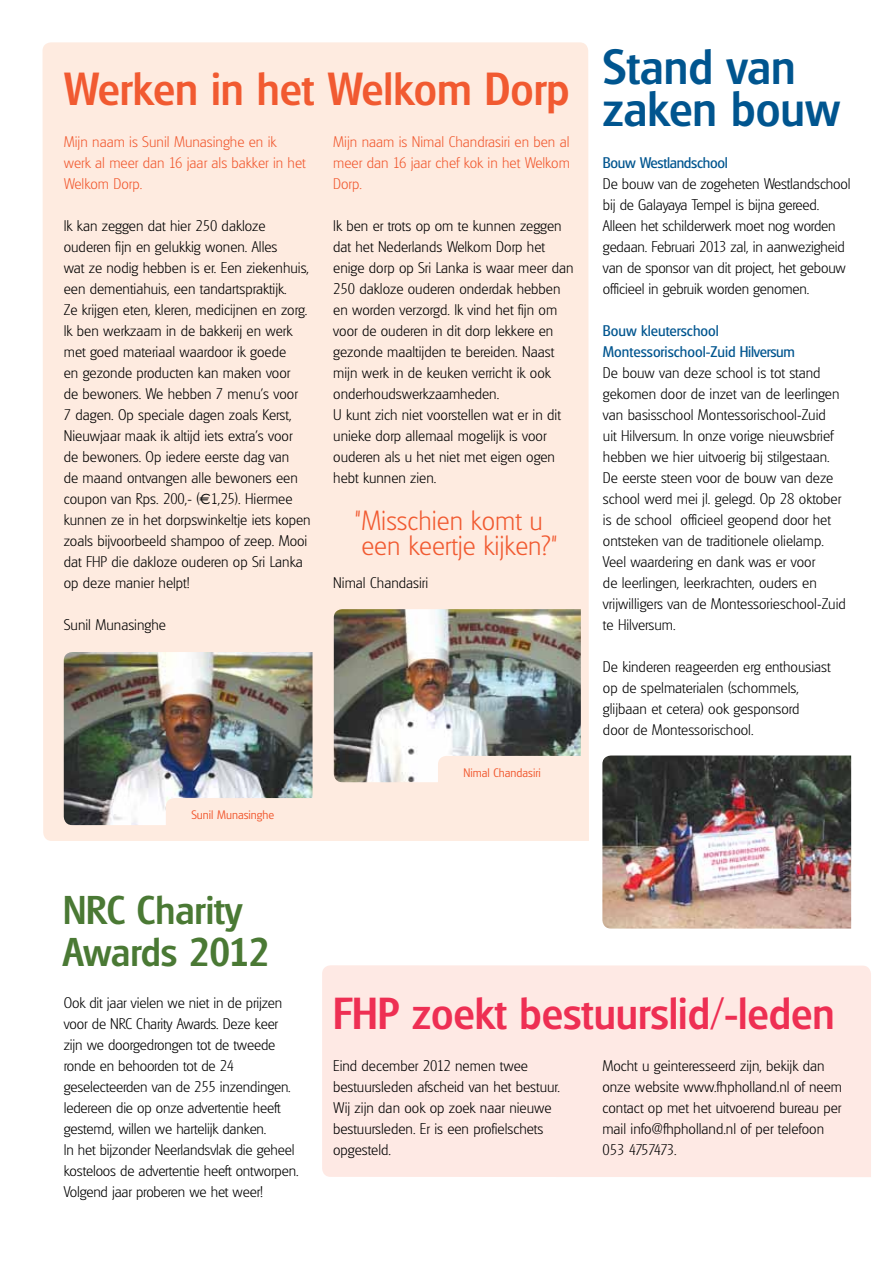
<style>
.page{position:relative;width:893px;height:1263px;background:#fff}
.page>*{position:absolute;margin:0;border:0;box-sizing:border-box;transform-origin:0 0}
.t1{font:500 48px/42px "Glasgow";color:#00558f}
.t2{font:500 45px "Glasgow";color:#f15a31}
.t3{font:500 43.5px "Glasgow";color:#ee2f53}
.t4{font:500 39px/42px "Glasgow";color:#4a7934}
.t5{font:200 27px/25.5px "Glasgow";color:#f15a31}
.t6{font:200 15px/21px "Glasgow";color:#000}
.t7{font:200 15px/21px "Glasgow";color:#f15a31}
.t8{font:15px/21px "Glasgow";color:#00558f}
.t9{font:15px "Glasgow";letter-spacing:-.02em;color:#00558f}
.t10{font:300 12px "Glasgow";color:#f15a31}
.s1{font-family:"Euro Sans";font-weight:400}
</style>
<div class="page">
<div style="left:322px;top:965px;width:549px;height:212px;background:#fee9e4"></div>
<div style="left:43px;top:42px;width:546px;height:799px;background:#feebe0"></div>
<img style="left:334px;top:609px;width:247px;height:173px">
<div style="left:438px;top:756px;width:149px;height:41px;background:#feebe0"></div>
<img style="left:64px;top:652px;width:249px;height:173px">
<img style="left:602px;top:755px;width:249px;height:173px">
<div style="left:166px;top:798px;width:149px;height:41px;background:#feebe0"></div>
<h2 class="t2" style="left:64px;top:63px;width:507px">Werken in het Welkom Dorp</h2>
<p class="t7" style="left:64px;top:131px;width:243px">Mijn naam is Sunil Munasinghe en ik werk al meer dan 16 jaar als bakker in het<br>Welkom Dorp.</p>
<p class="t6" style="left:64px;top:215px;width:248px">Ik kan zeggen dat hier 250 dakloze ouderen fijn en gelukkig wonen. Alles<br>wat ze nodig hebben is er. Een ziekenhuis, een dementiahuis, een tandartspraktijk.<br>Ze krijgen eten, kleren, medicijnen en zorg.<br>Ik ben werkzaam in de bakkerij en werk met goed materiaal waardoor ik goede<br>en gezonde producten kan maken voor<br>de bewoners. We hebben 7 menu’s voor<br>7 dagen. Op speciale dagen zoals Kerst, Nieuwjaar maak ik altijd iets extra’s voor de bewoners. Op iedere eerste dag van<br>de maand ontvangen alle bewoners een coupon van Rps. 200,- (<span class="s1">€</span>1,25). Hiermee kunnen ze in het dorpswinkeltje iets kopen zoals bijvoorbeeld shampoo of zeep. Mooi dat FHP die dakloze ouderen op Sri Lanka op deze manier helpt!</p>
<p class="t6" style="left:64px;top:614px;width:104px">Sunil Munasinghe</p>
<p class="t7" style="left:333px;top:131px;width:238px;text-align:justify">Mijn naam is Nimal Chandrasiri en ben al meer dan 16 jaar chef kok in het Welkom Dorp.</p>
<p class="t6" style="left:333px;top:215px;width:242px">Ik ben er trots op om te kunnen zeggen dat het Nederlands Welkom Dorp het enige dorp op Sri Lanka is waar meer dan 250 dakloze ouderen onderdak hebben en worden verzorgd. Ik vind het fijn om voor de ouderen in dit dorp lekkere en gezonde maaltijden te bereiden. Naast mijn werk in de keuken verricht ik ook onderhoudswerkzaamheden.<br>U kunt zich niet voorstellen wat er in dit unieke dorp allemaal mogelijk is voor ouderen als u het niet met eigen ogen hebt kunnen zien.</p>
<h3 class="t5" style="left:355px;top:507px;width:205px">"Misschien komt u een keertje kijken?"</h3>
<p class="t6" style="left:333px;top:572px;width:97px">Nimal Chandasiri</p>
<p class="t10" style="left:191px;top:808px;width:84px">Sunil Munasinghe</p>
<h3 class="t4" style="left:63px;top:889px;width:208px">NRC Charity<br>Awards 2012</h3>
<p class="t10" style="left:463px;top:766px;width:79px">Nimal Chandasiri</p>
<h1 class="t1" style="left:603px;top:45px;width:239px">Stand van zaken bouw</h1>
<p class="t9" style="left:603px;top:154px;width:126px">Bouw Westlandschool</p>
<p class="t6" style="left:603px;top:173px;width:249px">De bouw van de zogeheten Westlandschool bij de Galayaya Tempel is bijna gereed.<br>Alleen het schilderwerk moet nog worden gedaan. Februari 2013 zal, in aanwezigheid van de sponsor van dit project, het gebouw officieel in gebruik worden genomen.</p>
<p class="t8" style="left:603px;top:320px;width:193px">Bouw kleuterschool<br>Montessorischool-Zuid Hilversum</p>
<p class="t6" style="left:603px;top:362px;width:244px">De bouw van deze school is tot stand gekomen door de inzet van de leerlingen van basisschool Montessorischool-Zuid<br>uit Hilversum. In onze vorige nieuwsbrief hebben we hier uitvoerig bij stilgestaan.<br>De eerste steen voor de bouw van deze school werd mei jl. gelegd. Op 28 oktober is de school officieel geopend door het ontsteken van de traditionele olielamp.<br>Veel waardering en dank was er voor<br>de leerlingen, leerkrachten, ouders en vrijwilligers van de Montessorieschool-Zuid te Hilversum.</p>
<p class="t6" style="left:603px;top:656px;width:229px">De kinderen reageerden erg enthousiast op de spelmaterialen (schommels, glijbaan et cetera) ook gesponsord<br>door de Montessorischool.</p>
<p class="t6" style="left:64px;top:992px;width:236px">Ook dit jaar vielen we niet in de prijzen voor de NRC Charity Awards. Deze keer zijn we doorgedrongen tot de tweede ronde en behoorden tot de 24 geselecteerden van de 255 inzendingen.<br>Iedereen die op onze advertentie heeft gestemd, willen we hartelijk danken.<br>In het bijzonder Neerlandsvlak die geheel kosteloos de advertentie heeft ontworpen.<br>Volgend jaar proberen we het weer!</p>
<h3 class="t3" style="left:333px;top:988px;width:503px">FHP zoekt bestuurslid/-leden</h3>
<p class="t6" style="left:333px;top:1055px;width:228px">Eind december 2012 nemen twee bestuursleden afscheid van het bestuur.<br>Wij zijn dan ook op zoek naar nieuwe bestuursleden. Er is een profielschets opgesteld.</p>
<p class="t6" style="left:602px;top:1055px;width:241px">Mocht u geinteresseerd zijn, bekijk dan onze website www.fhpholland.nl of neem contact op met het uitvoerend bureau per mail info@fhpholland.nl of per telefoon 053 4757473.</p>
</div>
